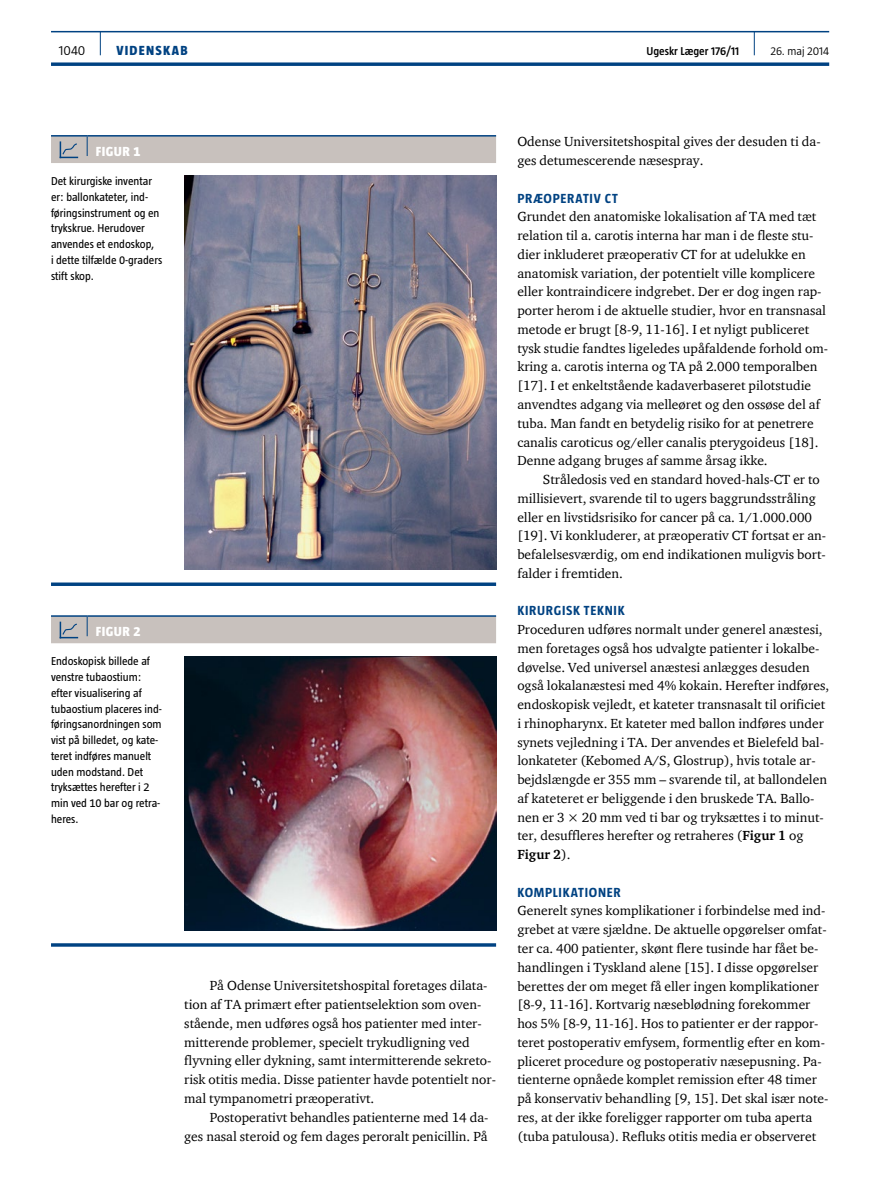
<style>
.page{position:relative;width:893px;height:1191px;background:#fff}
.page>*{position:absolute;margin:0;border:0;box-sizing:border-box;transform-origin:0 0}
.t1{font:13.5px/18.8px "ITC Charter Com";color:#000}
.t2{font:700 13.5px "Taz";letter-spacing:.05em;color:#004282}
.t3{font:800 13.5px "Taz";letter-spacing:.035em;color:#fff}
.t4{font:800 13.5px "Taz";letter-spacing:.095em;color:#004282}
.t5{font:300 13.5px "Taz";color:#000}
.t6{font:11.7px/15.8px "Taz";color:#000}
.t7{font:600 11.7px "Taz";color:#000}
.t8{font:300 11.7px "Taz";color:#000}
.s1{font-weight:700}
</style>
<div class="page">
<hr style="left:51px;top:31px;width:778px;height:1px;background:#004282">
<svg style="left:51px;top:62px;width:778px;height:4px;background:#225b92"></svg>
<svg style="left:100px;top:32px;width:1px;height:23px"></svg>
<svg style="left:754px;top:32px;width:1px;height:23px"></svg>
<hr style="left:51px;top:135px;width:36px;height:2px;background:#004282">
<hr style="left:87px;top:135px;width:409px;height:2px;background:#004282">
<div style="left:51px;top:136px;width:445px;height:27px;background:#c8c1bd"></div>
<img style="left:184px;top:176px;width:312px;height:393px">
<svg style="left:51px;top:582px;width:445px;height:4px;background:#225b92"></svg>
<hr style="left:51px;top:615px;width:36px;height:2px;background:#004282">
<hr style="left:87px;top:615px;width:409px;height:2px;background:#004282">
<div style="left:51px;top:616px;width:445px;height:27px;background:#c8c1bd"></div>
<img style="left:184px;top:656px;width:312px;height:274px">
<hr style="left:51px;top:943px;width:445px;height:3px;background:#004282">
<p class="t5" style="left:59px;top:43px;width:28px">1040</p>
<p class="t4" style="left:116px;top:43px;width:73px">VIDENSKAB</p>
<p class="t7" style="left:646px;top:45px;width:94px">Ugeskr Læger 176/11</p>
<p class="t8" style="left:770px;top:45px;width:60px">26. maj 2014</p>
<p class="t3" style="left:96px;top:144px;width:46px">FIGUR 1</p>
<p class="t6" style="left:51px;top:173px;width:113px">Det kirurgiske inventar er: ballonkateter, ind&shy;føringsinstrument og en trykskrue. Herudover anvendes et endoskop,<br>i dette tilfælde 0-graders stift skop.</p>
<p class="t3" style="left:96px;top:624px;width:46px">FIGUR 2</p>
<p class="t6" style="left:51px;top:653px;width:112px">Endoskopisk billede af venstre tubaostium: efter visualisering af tubaostium placeres ind&shy;føringsanordningen som vist på billedet, og kate&shy;teret indføres manuelt uden modstand. Det tryksættes herefter i 2 min ved 10 bar og retra&shy;heres.</p>
<p class="t1" style="left:184px;top:976px;width:313px;text-indent:26px">På Odense Universitetshospital foretages dilata&shy;tion af TA primært efter patientselektion som oven&shy;stående, men udføres også hos patienter med inter&shy;mitterende problemer, specielt trykudligning ved flyvning eller dykning, samt intermitterende sekreto&shy;risk otitis media. Disse patienter havde potentielt nor&shy;mal tympanometri præoperativt.</p>
<p class="t1" style="left:184px;top:1107px;width:306px;text-align:right">Postoperativt behandles patienterne med 14 da-<br>ges nasal steroid og fem dages peroralt penicillin. På</p>
<p class="t1" style="left:517px;top:132px;width:305px">Odense Universitetshospital gives der desuden ti da&shy;ges detumescerende næsespray.</p>
<p class="t2" style="left:517px;top:190px;width:9px">PRÆOPERAT</p>
<p class="t2" style="left:589px;top:190px;width:23px">IV CT</p>
<p class="t1" style="left:517px;top:207px;width:312px">Grundet den anatomiske lokalisation af TA med tæt relation til a. carotis interna har man i de fleste stu&shy;dier inkluderet præoperativ CT for at udelukke en anatomisk variation, der potentielt ville komplicere eller kontraindicere indgrebet. Der er dog ingen rap&shy;porter herom i de aktuelle studier, hvor en transnasal metode er brugt [8-9, 11-16]. I et nyligt publiceret tysk studie fandtes ligeledes upåfaldende forhold om&shy;kring a. carotis interna og TA på 2.000 temporalben [17]. I et enkeltstående kadaverbaseret pilotstudie anvendtes adgang via melleøret og den ossøse del af tuba. Man fandt en betydelig risiko for at penetrere canalis caroticus og/eller canalis pterygoideus [18].<br>Denne adgang bruges af samme årsag ikke.</p>
<p class="t1" style="left:517px;top:470px;width:310px;text-indent:26px">Stråledosis ved en standard hoved-hals-CT er to millisievert, svarende til to ugers baggrundsstråling eller en livstidsrisiko for cancer på ca. 1/1.000.000 [19]. Vi konkluderer, at præoperativ CT fortsat er an&shy;befalelsesværdig, om end indikationen muligvis bort&shy;falder i fremtiden.</p>
<p class="t2" style="left:517px;top:603px;width:109px">KIRURGISK TEKNIK</p>
<p class="t1" style="left:517px;top:620px;width:313px">Proceduren udføres normalt under generel anæstesi, men foretages også hos udvalgte patienter i lokalbe&shy;døvelse. Ved universel anæstesi anlægges desuden også lokalanæstesi med 4% kokain. Herefter indføres, endoskopisk vejledt, et kateter transnasalt til orificiet i rhinopharynx. Et kateter med ballon indføres under synets vejledning i TA. Der anvendes et Bielefeld bal&shy;lonkateter (Kebomed A/S, Glostrup), hvis totale ar&shy;bejdslængde er 355 mm – svarende til, at ballondelen af kateteret er beliggende i den bruskede TA. Ballo&shy;nen er 3 × 20 mm ved ti bar og tryksættes i to minut&shy;ter, desuffleres herefter og retraheres (<span class="s1">Figur 1</span> og <span class="s1">Figur 2</span>).</p>
<p class="t2" style="left:517px;top:884px;width:81px">KOMPLIKATIONER</p>
<p class="t1" style="left:517px;top:901px;width:313px">Generelt synes komplikationer i forbindelse med ind&shy;grebet at være sjældne. De aktuelle opgørelser omfat&shy;ter ca. 400 patienter, skønt flere tusinde har fået be&shy;handlingen i Tyskland alene [15]. I disse opgørelser berettes der om meget få eller ingen komplikationer [8-9, 11-16]. Kortvarig næseblødning forekommer hos 5% [8-9, 11-16]. Hos to patienter er der rappor&shy;teret postoperativ emfysem, formentlig efter en kom&shy;pliceret procedure og postoperativ næsepusning. Pa&shy;tienterne opnåede komplet remission efter 48 timer på konservativ behandling [9, 15]. Det skal især note&shy;res, at der ikke foreligger rapporter om tuba aperta (tuba patulousa). Refluks otitis media er observeret</p>
</div>
